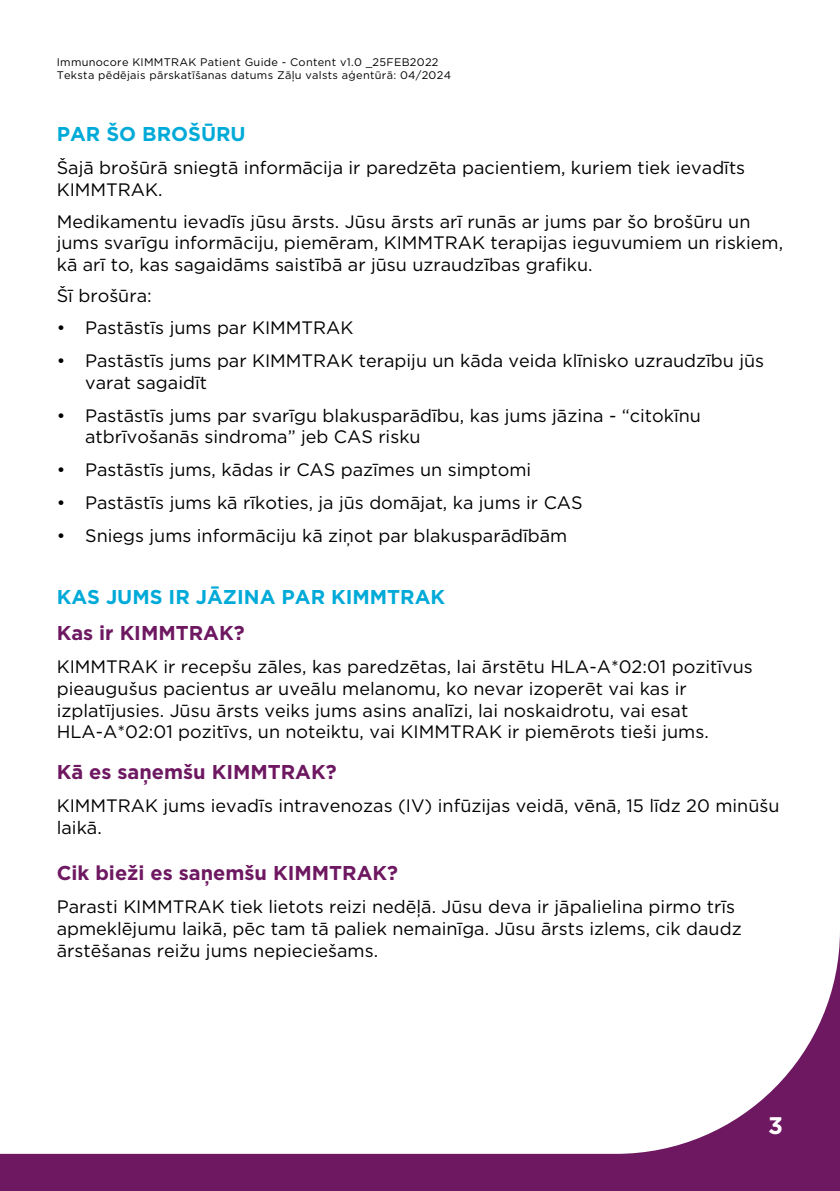
<style>
.page{position:relative;width:840px;height:1191px;background:#fff}
.page>*{position:absolute;margin:0;border:0;box-sizing:border-box;transform-origin:0 0}
.t1{font:700 24px "Gotham";color:#fff}
.t2{font:700 20px "Gotham";color:#6e1861}
.t3{font:700 20px "Gotham";color:#00aad8}
.t4{font:18px/21.6px "Gotham";color:#000}
.t5{font:11px/13.2px "Gotham";letter-spacing:.025em;color:#000}
</style>
<div class="page">
<svg style="left:0;top:951px;width:839px;height:240px"></svg>
<p class="t5" style="left:57px;top:55px;width:395px">Immunocore KIMMTRAK Patient Guide - Content v1.0 _25FEB2022<br>Teksta pēdējais pārskatīšanas datums Zāļu valsts aģentūrā: 04/2024</p>
<p class="t3" style="left:57px;top:120px;width:190px">PAR ŠO BROŠŪRU</p>
<p class="t4" style="left:57px;top:157px;width:689px">Šajā brošūrā sniegtā informācija ir paredzēta pacientiem, kuriem tiek ievadīts<br>KIMMTRAK.</p>
<p class="t4" style="left:57px;top:210px;width:727px">Medikamentu ievadīs jūsu ārsts. Jūsu ārsts arī runās ar jums par šo brošūru un jums svarīgu informāciju, piemēram, KIMMTRAK terapijas ieguvumiem un riskiem, kā arī to, kas sagaidāms saistībā ar jūsu uzraudzības grafiku.</p>
<p class="t4" style="left:57px;top:285px;width:96px">Šī brošūra:</p>
<p class="t4" style="left:57px;top:316px;width:298px">• Pastāstīs jums par KIMMTRAK</p>
<p class="t4" style="left:85px;top:349px;width:680px;text-indent:-28px">• Pastāstīs jums par KIMMTRAK terapiju un kāda veida klīnisko uzraudzību jūs varat sagaidīt</p>
<p class="t4" style="left:85px;top:404px;width:617px;text-indent:-28px">• Pastāstīs jums par svarīgu blakusparādību, kas jums jāzina - “citokīnu atbrīvošanās sindroma” jeb CAS risku</p>
<p class="t4" style="left:57px;top:458px;width:476px">• Pastāstīs jums, kādas ir CAS pazīmes un simptomi</p>
<p class="t4" style="left:57px;top:491px;width:527px">• Pastāstīs jums kā rīkoties, ja jūs domājat, ka jums ir CAS</p>
<p class="t4" style="left:57px;top:524px;width:512px">• Sniegs jums informāciju kā ziņot par blakusparādībām</p>
<p class="t3" style="left:57px;top:584px;width:389px">KAS JUMS IR JĀZINA PAR KIMMTRAK</p>
<p class="t2" style="left:57px;top:620px;width:189px">Kas ir KIMMTRAK?</p>
<p class="t4" style="left:57px;top:656px;width:697px">KIMMTRAK ir recepšu zāles, kas paredzētas, lai ārstētu HLA-A*02:01 pozitīvus pieaugušus pacientus ar uveālu melanomu, ko nevar izoperēt vai kas ir izplatījusies. Jūsu ārsts veiks jums asins analīzi, lai noskaidrotu, vai esat HLA-A*02:01 pozitīvs, un noteiktu, vai KIMMTRAK ir piemērots tieši jums.</p>
<p class="t2" style="left:57px;top:759px;width:281px">Kā es saņemšu KIMMTRAK?</p>
<p class="t4" style="left:57px;top:794px;width:723px">KIMMTRAK jums ievadīs intravenozas (IV) infūzijas veidā, vēnā, 15 līdz 20 minūšu laikā.</p>
<p class="t2" style="left:57px;top:860px;width:342px">Cik bieži es saņemšu KIMMTRAK?</p>
<p class="t4" style="left:57px;top:896px;width:686px">Parasti KIMMTRAK tiek lietots reizi nedēļā. Jūsu deva ir jāpalielina pirmo trīs apmeklējumu laikā, pēc tam tā paliek nemainīga. Jūsu ārsts izlems, cik daudz ārstēšanas reižu jums nepieciešams.</p>
<h1 class="t1" style="left:767px;top:1109px;width:16px">3</h1>
</div>
